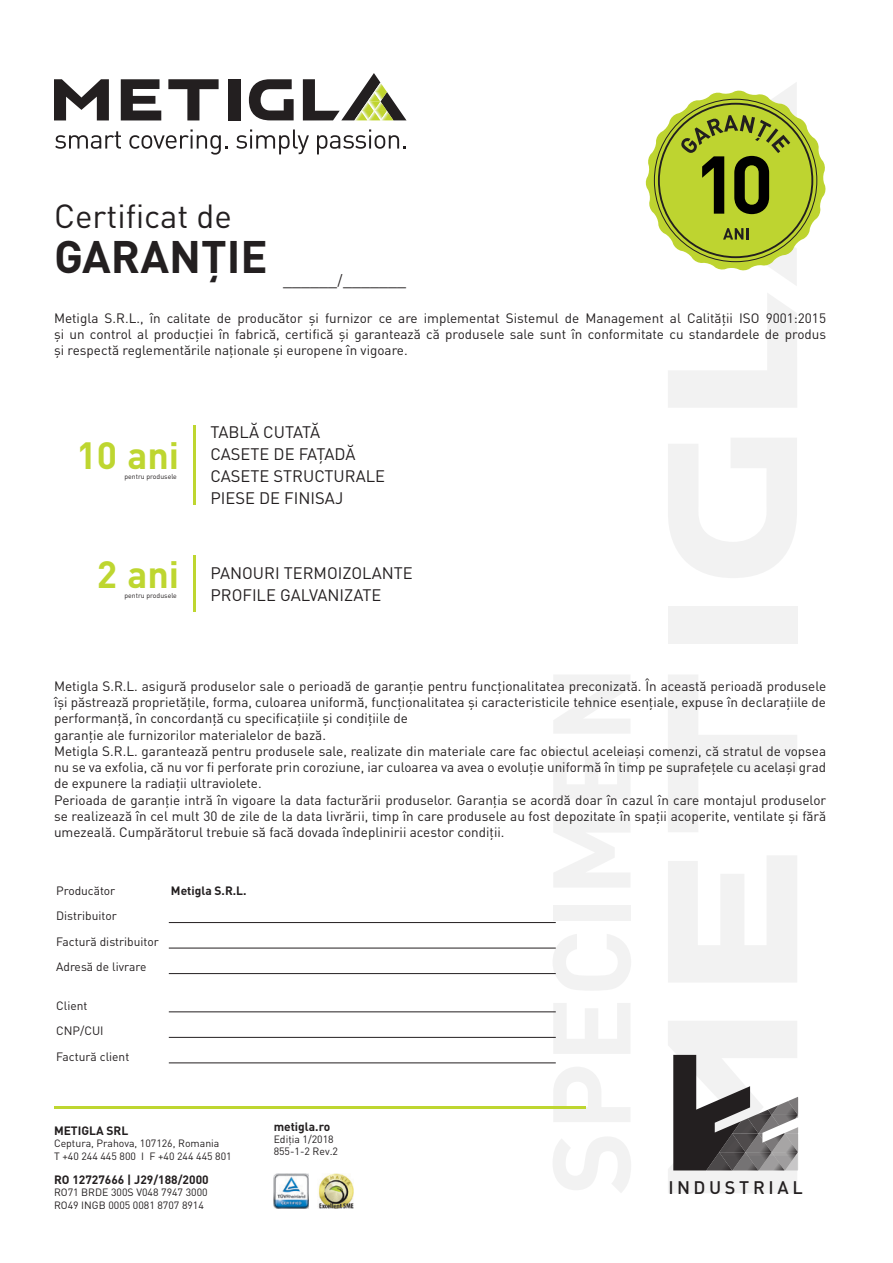
<style>
.page{position:relative;width:893px;height:1263px;background:#fff}
.page>*{position:absolute;margin:0;border:0;box-sizing:border-box;transform-origin:0 0}
.t1{font:700 45px "DIN Pro";color:#231f20}
.t2{font:700 37.5px "DIN Pro";color:#bed630}
.t3{font:33px "DIN Pro";color:#231f20}
.t4{font:18px "Minion Pro";color:#231f20}
.t5{font:500 18px "DIN Pro";letter-spacing:.195em;color:#231f20}
.t6{font:16.5px "DIN Pro";color:#231f20}
.t7{font:13.5px/16.2px "DIN Pro";color:#231f20;text-align:justify}
.t8{font:12px "DIN Pro";color:#231f20}
.t9{font:700 12px "DIN Pro";color:#231f20}
.t10{font:10.5px "DIN Pro";color:#231f20}
.t11{font:6.9px "DIN Pro";color:#231f20}
</style>
<div class="page">
<svg style="left:668px;top:856px;width:129px;height:126px"></svg>
<svg style="left:668px;top:675px;width:129px;height:157px"></svg>
<div style="left:668px;top:606px;width:129px;height:37px;background:#f2f2f2"></div>
<svg style="left:668px;top:438px;width:129px;height:140px"></svg>
<svg style="left:668px;top:293px;width:129px;height:114px"></svg>
<svg style="left:553px;top:1137px;width:78px;height:55px"></svg>
<svg style="left:553px;top:1067px;width:77px;height:55px"></svg>
<svg style="left:553px;top:1003px;width:77px;height:51px"></svg>
<svg style="left:552px;top:934px;width:79px;height:56px"></svg>
<div style="left:553px;top:906px;width:77px;height:15px;background:#f2f2f2"></div>
<svg style="left:554px;top:818px;width:76px;height:69px"></svg>
<svg style="left:554px;top:749px;width:76px;height:50px"></svg>
<svg style="left:554px;top:675px;width:76px;height:58px"></svg>
<svg style="left:54px;top:79px;width:55px;height:41px"></svg>
<svg style="left:121px;top:79px;width:40px;height:41px"></svg>
<svg style="left:168px;top:79px;width:51px;height:41px"></svg>
<div style="left:228px;top:79px;width:12px;height:41px;background:#231f20"></div>
<svg style="left:249px;top:79px;width:45px;height:41px"></svg>
<svg style="left:303px;top:73px;width:103px;height:47px"></svg>
<svg style="left:55px;top:131px;width:66px;height:18px"></svg>
<svg style="left:129px;top:129px;width:98px;height:26px"></svg>
<svg style="left:236px;top:129px;width:73px;height:25px"></svg>
<svg style="left:317px;top:129px;width:89px;height:25px"></svg>
<hr style="left:54px;top:1105px;width:531px;height:3px;background:#bed630">
<img style="left:318px;top:1173px;width:36px;height:36px">
<img style="left:274px;top:1174px;width:35px;height:35px">
<hr style="left:169px;top:922px;width:387px;height:1px;background:#231f20">
<hr style="left:169px;top:948px;width:387px;height:1px;background:#231f20">
<hr style="left:169px;top:973px;width:387px;height:1px;background:#231f20">
<hr style="left:169px;top:1011px;width:387px;height:1px;background:#231f20">
<hr style="left:169px;top:1037px;width:387px;height:1px;background:#231f20">
<hr style="left:169px;top:1062px;width:387px;height:1px;background:#231f20">
<svg style="left:645px;top:83px;width:181px;height:202px"></svg>
<svg style="left:668px;top:1021px;width:131px;height:172px"></svg>
<hr style="left:193px;top:555px;width:3px;height:57px;background:#bed630">
<hr style="left:193px;top:425px;width:3px;height:79px;background:#bed630">
<p class="t3" style="left:54px;top:193px;width:180px">Certificat de</p>
<p class="t1" style="left:54px;top:226px;width:215px">GARANŢIE</p>
<p class="t7" style="left:54px;top:309px;width:773px">Metigla S.R.L., în calitate de producător şi furnizor ce are implementat Sistemul de Management al Calităţii ISO 9001:2015</p>
<p class="t7" style="left:54px;top:325px;width:774px">şi un control al producţiei în fabrică, certifică şi garantează că produsele sale sunt în conformitate cu standardele de produs</p>
<p class="t7" style="left:54px;top:342px;width:355px">şi respectă reglementările naţionale şi europene în vigoare.</p>
<p class="t4" style="left:283px;top:268px;width:124px">______/_______</p>
<p class="t2" style="left:77px;top:430px;width:104px">10 ani</p>
<p class="t11" style="left:124px;top:472px;width:54px">pentru produsele</p>
<p class="t2" style="left:97px;top:549px;width:84px">2 ani</p>
<p class="t11" style="left:124px;top:591px;width:54px">pentru produsele</p>
<p class="t6" style="left:210px;top:421px;width:111px">TABLĂ CUTATĂ</p>
<p class="t6" style="left:210px;top:443px;width:147px">CASETE DE FAŢADĂ</p>
<p class="t6" style="left:210px;top:465px;width:176px">CASETE STRUCTURALE</p>
<p class="t6" style="left:210px;top:487px;width:134px">PIESE DE FINISAJ</p>
<p class="t6" style="left:210px;top:562px;width:204px">PANOURI TERMOIZOLANTE</p>
<p class="t6" style="left:210px;top:584px;width:173px">PROFILE GALVANIZATE</p>
<p class="t7" style="left:54px;top:677px;width:774px">Metigla S.R.L. asigură produselor sale o perioadă de garanţie pentru funcţionalitatea preconizată. În această perioadă produsele își păstrează proprietăţile, forma, culoarea uniformă, funcţionalitatea şi caracteristicile tehnice esenţiale, expuse în declaraţiile de performanţă, în concordanţă cu specificaţiile și condiţiile de</p>
<p class="t7" style="left:54px;top:726px;width:274px">garanţie ale furnizorilor materialelor de bază.</p>
<p class="t7" style="left:54px;top:742px;width:774px">Metigla S.R.L. garantează pentru produsele sale, realizate din materiale care fac obiectul aceleiași comenzi, că stratul de vopsea nu se va exfolia, că nu vor fi perforate prin coroziune, iar culoarea va avea o evoluţie uniformă în timp pe suprafeţele cu același grad de expunere la radiaţii ultraviolete.</p>
<p class="t7" style="left:54px;top:791px;width:774px">Perioada de garanţie intră în vigoare la data facturării produselor. Garanţia se acordă doar în cazul în care montajul produselor se realizează în cel mult 30 de zile de la data livrării, timp în care produsele au fost depozitate în spaţii acoperite, ventilate şi fără umezeală. Cumpărătorul trebuie să facă dovada îndeplinirii acestor condiţii.</p>
<p class="t8" style="left:56px;top:882px;width:61px">Producător</p>
<p class="t9" style="left:171px;top:882px;width:77px">Metigla S.R.L.</p>
<p class="t8" style="left:56px;top:908px;width:62px">Distribuitor</p>
<p class="t8" style="left:56px;top:933px;width:104px">Factură distribuitor</p>
<p class="t8" style="left:56px;top:959px;width:92px">Adresă de livrare</p>
<p class="t8" style="left:56px;top:997px;width:33px">Client</p>
<p class="t8" style="left:56px;top:1023px;width:49px">CNP/CUI</p>
<p class="t8" style="left:56px;top:1048px;width:75px">Factură client</p>
<p class="t9" style="left:54px;top:1122px;width:76px">METIGLA SRL</p>
<p class="t10" style="left:54px;top:1136px;width:167px">Ceptura, Prahova, 107126, Romania</p>
<p class="t10" style="left:54px;top:1149px;width:179px">T +40 244 445 800 I F +40 244 445 801</p>
<p class="t9" style="left:54px;top:1171px;width:156px">RO 12727666 | J29/188/2000</p>
<p class="t10" style="left:54px;top:1185px;width:155px">RO71 BRDE 300S V048 7947 3000</p>
<p class="t10" style="left:54px;top:1198px;width:151px">RO49 INGB 0005 0081 8707 8914</p>
<p class="t9" style="left:274px;top:1118px;width:58px">metigla.ro</p>
<p class="t10" style="left:274px;top:1132px;width:62px">Ediţia 1/2018</p>
<p class="t10" style="left:274px;top:1144px;width:66px">855-1-2 Rev.2</p>
<p class="t5" style="left:668px;top:1175px;width:136px">INDUSTRIAL</p>
</div>
